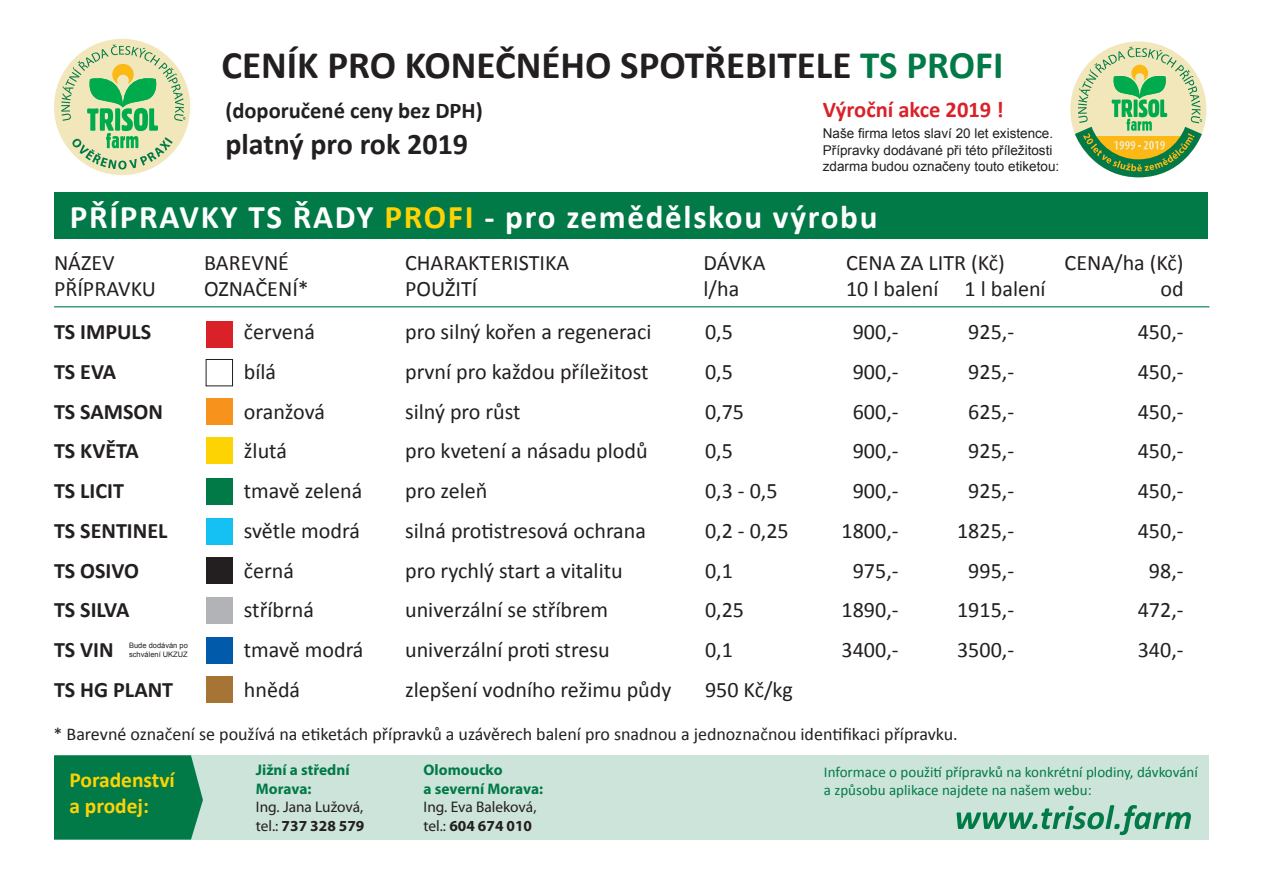
<style>
.page{position:relative;width:1263px;height:893px;background:#fff}
.page>*{position:absolute;margin:0;border:0;box-sizing:border-box;transform-origin:0 0}
.t1{font:700 39px "Calibri";color:#231f20}
.t2{font:700 33.15px "Calibri";letter-spacing:.05em;color:#fff}
.t3{font:700 30px "Calibri";color:#231f20}
.t4{font:700 22.5px "Calibri";color:#231f20}
.t5{font:700 22.5px "Calibri";color:#da2128}
.t6{font:22.05px "Calibri";color:#231f20}
.t7{font:700 22.05px "Calibri";color:#231f20}
.t8{font:700 21.45px/25.8px "Calibri";color:#fed304}
.t9{font:18px "Calibri";color:#231f20}
.t10{font:15.3px/18.5px "Myriad Pro";color:#231f20}
.t11{font:700 15.3px/18.5px "Myriad Pro";color:#017a47}
.t12{font:15px/18px "Calibri";color:#017a47}
.t13{font:13.5px/16.2px "Arial";color:#231f20}
.t14{font:7.5px/9px "Arial";color:#231f20}
.s1{color:#017a47}
.s2{color:#fed304}
.s3{font-weight:700}
</style>
<div class="page">
<div style="left:54px;top:39px;width:136px;height:136px;background:#f1e7bb;border-radius:50%"></div>
<svg style="left:61px;top:44px;width:124px;height:126px"></svg>
<div style="left:206px;top:398px;width:26px;height:26px;background:#f7931d"></div>
<div style="left:206px;top:518px;width:26px;height:26px;background:#15c0f2"></div>
<div style="left:206px;top:637px;width:26px;height:26px;background:#015aaa"></div>
<div style="left:206px;top:676px;width:26px;height:27px;background:#a67435"></div>
<div style="left:206px;top:359px;width:27px;height:27px;border:1px solid #231f20"></div>
<div style="left:206px;top:478px;width:26px;height:26px;background:#017a47"></div>
<div style="left:206px;top:597px;width:26px;height:26px;background:#b2b3b7"></div>
<div style="left:206px;top:321px;width:26px;height:27px;background:#da2128"></div>
<div style="left:206px;top:438px;width:26px;height:26px;background:#fed304"></div>
<div style="left:206px;top:557px;width:26px;height:27px;background:#231f20"></div>
<div style="left:54px;top:192px;width:1153px;height:47px;background:#017a47"></div>
<hr style="left:54px;top:306px;width:1155px;height:1px;background:#017a47">
<div style="left:54px;top:755px;width:1155px;height:85px;background:#cde4da"></div>
<div style="left:54px;top:755px;width:149px;height:85px;background:#017a47"></div>
<svg style="left:956px;top:805px;width:235px;height:30px"></svg>
<div style="left:1070px;top:41px;width:136px;height:137px;background:#f1e7bb;border-radius:50%"></div>
<svg style="left:1075px;top:46px;width:127px;height:132px"></svg>
<h1 class="t1" style="left:221px;top:40px;width:783px">CENÍK PRO KONEČNÉHO SPOTŘEBITELE <span class="s1">TS PROFI</span></h1>
<p class="t4" style="left:225px;top:96px;width:259px">(doporučené ceny bez DPH)</p>
<h3 class="t3" style="left:225px;top:125px;width:244px">platný pro rok 2019</h3>
<p class="t5" style="left:823px;top:95px;width:182px">Výroční akce 2019 !</p>
<p class="t13" style="left:823px;top:126px;width:238px">Naše firma letos slaví 20 let existence.<br>Přípravky dodávané při této příležitosti zdarma budou označeny touto etiketou:</p>
<h2 class="t2" style="left:70px;top:195px;width:809px">PŘÍPRAVKY TS ŘADY <span class="s2">PROFI</span> - pro zemědělskou výrobu</h2>
<p class="t6" style="left:54px;top:248px;width:62px">NÁZEV</p>
<p class="t6" style="left:204px;top:248px;width:86px">BAREVNÉ</p>
<p class="t6" style="left:405px;top:248px;width:166px">CHARAKTERISTIKA</p>
<p class="t6" style="left:703px;top:248px;width:63px">DÁVKA</p>
<p class="t6" style="left:846px;top:248px;width:160px">CENA ZA LITR (Kč)</p>
<p class="t6" style="left:1064px;top:248px;width:121px">CENA/ha (Kč)</p>
<p class="t6" style="left:54px;top:275px;width:104px">PŘÍPRAVKU</p>
<p class="t6" style="left:204px;top:275px;width:106px">OZNAČENÍ*</p>
<p class="t6" style="left:405px;top:275px;width:74px">POUŽITÍ</p>
<p class="t6" style="left:703px;top:275px;width:37px">l/ha</p>
<p class="t6" style="left:846px;top:275px;width:201px">10 l balení 1 l balení</p>
<p class="t6" style="left:1160px;top:275px;width:25px">od</p>
<p class="t7" style="left:54px;top:318px;width:99px">TS IMPULS</p>
<p class="t6" style="left:244px;top:318px;width:73px">červená</p>
<p class="t6" style="left:405px;top:318px;width:248px">pro silný kořen a regeneraci</p>
<p class="t6" style="left:705px;top:318px;width:29px">0,5</p>
<p class="t6" style="left:853px;top:318px;width:47px">900,-</p>
<p class="t6" style="left:968px;top:318px;width:47px">925,-</p>
<p class="t6" style="left:1138px;top:318px;width:47px">450,-</p>
<p class="t7" style="left:54px;top:357px;width:64px">TS EVA</p>
<p class="t6" style="left:244px;top:358px;width:34px">bílá</p>
<p class="t6" style="left:405px;top:358px;width:245px">první pro každou příležitost</p>
<p class="t6" style="left:705px;top:358px;width:29px">0,5</p>
<p class="t6" style="left:853px;top:358px;width:47px">900,-</p>
<p class="t6" style="left:968px;top:358px;width:47px">925,-</p>
<p class="t6" style="left:1138px;top:358px;width:47px">450,-</p>
<p class="t7" style="left:54px;top:397px;width:111px">TS SAMSON</p>
<p class="t6" style="left:244px;top:397px;width:83px">oranžová</p>
<p class="t6" style="left:405px;top:397px;width:117px">silný pro růst</p>
<p class="t6" style="left:705px;top:397px;width:41px">0,75</p>
<p class="t6" style="left:853px;top:397px;width:47px">600,-</p>
<p class="t6" style="left:968px;top:397px;width:47px">625,-</p>
<p class="t6" style="left:1138px;top:397px;width:47px">450,-</p>
<p class="t7" style="left:54px;top:437px;width:86px">TS KVĚTA</p>
<p class="t6" style="left:244px;top:437px;width:45px">žlutá</p>
<p class="t6" style="left:405px;top:437px;width:244px">pro kvetení a násadu plodů</p>
<p class="t6" style="left:705px;top:437px;width:29px">0,5</p>
<p class="t6" style="left:853px;top:437px;width:47px">900,-</p>
<p class="t6" style="left:968px;top:437px;width:47px">925,-</p>
<p class="t6" style="left:1138px;top:437px;width:47px">450,-</p>
<p class="t7" style="left:54px;top:477px;width:71px">TS LICIT</p>
<p class="t6" style="left:244px;top:477px;width:120px">tmavě zelená</p>
<p class="t6" style="left:405px;top:477px;width:84px">pro zeleň</p>
<p class="t6" style="left:705px;top:477px;width:74px">0,3 - 0,5</p>
<p class="t6" style="left:853px;top:477px;width:47px">900,-</p>
<p class="t6" style="left:968px;top:477px;width:47px">925,-</p>
<p class="t6" style="left:1138px;top:477px;width:47px">450,-</p>
<p class="t7" style="left:54px;top:516px;width:115px">TS SENTINEL</p>
<p class="t6" style="left:244px;top:517px;width:118px">světle modrá</p>
<p class="t6" style="left:405px;top:517px;width:242px">silná protistresová ochrana</p>
<p class="t6" style="left:705px;top:517px;width:85px">0,2 - 0,25</p>
<p class="t6" style="left:841px;top:517px;width:59px">1800,-</p>
<p class="t6" style="left:957px;top:517px;width:59px">1825,-</p>
<p class="t6" style="left:1138px;top:517px;width:47px">450,-</p>
<p class="t7" style="left:54px;top:556px;width:87px">TS OSIVO</p>
<p class="t6" style="left:244px;top:556px;width:52px">černá</p>
<p class="t6" style="left:405px;top:556px;width:219px">pro rychlý start a vitalitu</p>
<p class="t6" style="left:705px;top:556px;width:29px">0,1</p>
<p class="t6" style="left:853px;top:556px;width:47px">975,-</p>
<p class="t6" style="left:968px;top:556px;width:47px">995,-</p>
<p class="t6" style="left:1149px;top:556px;width:36px">98,-</p>
<p class="t7" style="left:54px;top:596px;width:77px">TS SILVA</p>
<p class="t6" style="left:244px;top:596px;width:72px">stříbrná</p>
<p class="t6" style="left:405px;top:596px;width:205px">univerzální se stříbrem</p>
<p class="t6" style="left:705px;top:596px;width:41px">0,25</p>
<p class="t6" style="left:841px;top:596px;width:59px">1890,-</p>
<p class="t6" style="left:957px;top:596px;width:59px">1915,-</p>
<p class="t6" style="left:1138px;top:596px;width:47px">472,-</p>
<p class="t7" style="left:54px;top:636px;width:61px">TS VIN</p>
<p class="t6" style="left:244px;top:636px;width:121px">tmavě modrá</p>
<p class="t6" style="left:405px;top:636px;width:206px">univerzální proti stresu</p>
<p class="t6" style="left:705px;top:636px;width:29px">0,1</p>
<p class="t6" style="left:841px;top:636px;width:59px">3400,-</p>
<p class="t6" style="left:957px;top:636px;width:59px">3500,-</p>
<p class="t6" style="left:1138px;top:636px;width:47px">340,-</p>
<p class="t7" style="left:54px;top:675px;width:121px">TS HG PLANT</p>
<p class="t6" style="left:244px;top:676px;width:58px">hnědá</p>
<p class="t6" style="left:405px;top:676px;width:268px">zlepšení vodního režimu půdy</p>
<p class="t6" style="left:705px;top:676px;width:89px">950 Kč/kg</p>
<p class="t14" style="left:129px;top:641px;width:60px">Bude dodáván po schválení UKZUZ</p>
<p class="t9" style="left:54px;top:723px;width:906px">* Barevné označení se používá na etiketách přípravků a uzávěrech balení pro snadnou a jednoznačnou identifikaci přípravku.</p>
<p class="t8" style="left:69px;top:767px;width:107px">Poradenství a prodej:</p>
<p class="t11" style="left:256px;top:760px;width:95px">Jižní a střední<br>Morava:</p>
<p class="t10" style="left:256px;top:798px;width:110px">Ing. Jana Lužová, tel.: <span class="s3">737 328 579</span></p>
<p class="t11" style="left:424px;top:760px;width:121px">Olomoucko<br>a severní Morava:</p>
<p class="t10" style="left:424px;top:798px;width:114px">Ing. Eva Baleková, tel.: <span class="s3">604 674 010</span></p>
<p class="t12" style="left:824px;top:763px;width:375px">Informace o použití přípravků na konkrétní plodiny, dávkování a způsobu aplikace najdete na našem webu:</p>
</div>
